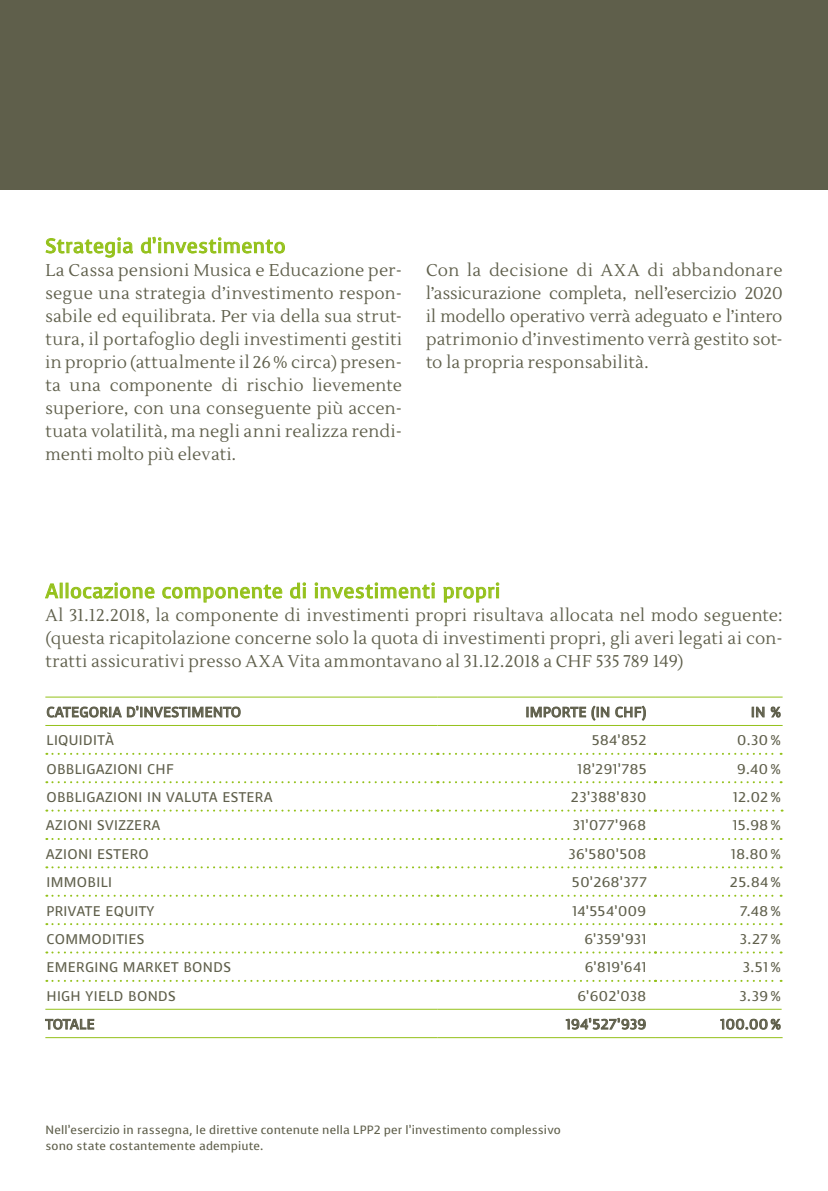
<style>
.page{position:relative;width:828px;height:1191px;background:#fff}
.page>*{position:absolute;margin:0;border:0;box-sizing:border-box;transform-origin:0 0}
.t1{font:20px "Voces";letter-spacing:.025em;color:#94c11a}
.t2{font:17px/23px "Lustria";letter-spacing:.015em;color:#5f5f4b;text-align:justify}
.t3{font:14px "Voces";letter-spacing:.025em;color:#5f5f4b}
.t4{font:12px/16px "Voces";letter-spacing:.015em;color:#5f5f4b}
</style>
<div class="page">
<div style="left:0;top:0;width:828px;height:189px;background:#5f5f4b"></div>
<svg style="left:45px;top:237px;width:88px;height:21px"></svg>
<svg style="left:141px;top:236px;width:144px;height:18px"></svg>
<hr style="left:45px;top:696px;width:392px;height:1px;background:#94c11a">
<hr style="left:437px;top:696px;width:218px;height:1px;background:#94c11a">
<hr style="left:655px;top:696px;width:127px;height:1px;background:#94c11a">
<hr style="left:437px;top:1037px;width:218px;height:1px;background:#94c11a">
<hr style="left:45px;top:1037px;width:392px;height:1px;background:#94c11a">
<hr style="left:655px;top:1037px;width:127px;height:1px;background:#94c11a">
<svg style="left:45px;top:697px;width:738px;height:333px"></svg>
<svg style="left:45px;top:582px;width:110px;height:17px"></svg>
<svg style="left:162px;top:584px;width:120px;height:18px"></svg>
<svg style="left:290px;top:582px;width:16px;height:17px"></svg>
<svg style="left:314px;top:582px;width:121px;height:17px"></svg>
<svg style="left:443px;top:582px;width:56px;height:20px"></svg>
<p class="t1" style="left:45px;top:232px;width:242px">Strategia d’investimento</p>
<p class="t2" style="left:45px;top:259px;width:358px">La Cassa pensioni Musica e Educazione per&shy;segue una strategia d’investimento respon&shy;sabile ed equilibrata. Per via della sua strut&shy;tura, il portafoglio degli investimenti gestiti in proprio (attualmente il 26% circa) presen&shy;ta una componente di rischio lievemente superiore, con una conseguente più accen&shy;tuata volatilità, ma negli anni realizza rendi&shy;menti molto più elevati.</p>
<p class="t2" style="left:426px;top:259px;width:358px">Con la decisione di AXA di abbandonare l’assicurazione completa, nell’esercizio 2020 il modello operativo verrà adeguato e l’intero patrimonio d’investimento verrà gestito sot&shy;to la propria responsabilità.</p>
<p class="t1" style="left:45px;top:577px;width:456px">Allocazione componente di investimenti propri</p>
<p class="t2" style="left:45px;top:604px;width:739px">Al 31.12.2018, la componente di investimenti propri risultava allocata nel modo seguente: (questa ricapitolazione concerne solo la quota di investimenti propri, gli averi legati ai con&shy;tratti assicurativi presso AXA Vita ammontavano al 31.12.2018 a CHF 535 789 149)</p>
<p class="t3" style="left:46px;top:703px;width:196px">CATEGORIA D’INVESTIMENTO</p>
<p class="t3" style="left:525px;top:703px;width:122px">IMPORTE (IN CHF)</p>
<p class="t3" style="left:751px;top:703px;width:32px">IN %</p>
<p class="t3" style="left:47px;top:731px;width:69px">LIQUIDITÀ</p>
<p class="t3" style="left:592px;top:731px;width:56px">584’852</p>
<p class="t3" style="left:737px;top:731px;width:46px">0.30%</p>
<p class="t3" style="left:46px;top:759px;width:129px">OBBLIGAZIONI CHF</p>
<p class="t3" style="left:577px;top:759px;width:71px">18’291’785</p>
<p class="t3" style="left:737px;top:759px;width:46px">9.40%</p>
<p class="t3" style="left:46px;top:788px;width:228px">OBBLIGAZIONI IN VALUTA ESTERA</p>
<p class="t3" style="left:571px;top:788px;width:77px">23’388’830</p>
<p class="t3" style="left:733px;top:788px;width:50px">12.02%</p>
<p class="t3" style="left:46px;top:816px;width:116px">AZIONI SVIZZERA</p>
<p class="t3" style="left:572px;top:816px;width:75px">31’077’968</p>
<p class="t3" style="left:733px;top:816px;width:50px">15.98%</p>
<p class="t3" style="left:46px;top:844px;width:104px">AZIONI ESTERO</p>
<p class="t3" style="left:568px;top:844px;width:79px">36’580’508</p>
<p class="t3" style="left:731px;top:844px;width:52px">18.80%</p>
<p class="t3" style="left:46px;top:873px;width:67px">IMMOBILI</p>
<p class="t3" style="left:572px;top:873px;width:76px">50’268’377</p>
<p class="t3" style="left:730px;top:873px;width:53px">25.84%</p>
<p class="t3" style="left:46px;top:901px;width:109px">PRIVATE EQUITY</p>
<p class="t3" style="left:572px;top:901px;width:75px">14’554’009</p>
<p class="t3" style="left:740px;top:901px;width:43px">7.48%</p>
<p class="t3" style="left:46px;top:929px;width:100px">COMMODITIES</p>
<p class="t3" style="left:584px;top:929px;width:64px">6’359’931</p>
<p class="t3" style="left:740px;top:929px;width:43px">3.27%</p>
<p class="t3" style="left:46px;top:958px;width:186px">EMERGING MARKET BONDS</p>
<p class="t3" style="left:585px;top:958px;width:63px">6’819’641</p>
<p class="t3" style="left:743px;top:958px;width:40px">3.51%</p>
<p class="t3" style="left:46px;top:986px;width:131px">HIGH YIELD BONDS</p>
<p class="t3" style="left:577px;top:986px;width:70px">6’602’038</p>
<p class="t3" style="left:739px;top:986px;width:43px">3.39%</p>
<p class="t3" style="left:45px;top:1015px;width:51px">TOTALE</p>
<p class="t3" style="left:566px;top:1015px;width:82px">194’527’939</p>
<p class="t3" style="left:720px;top:1015px;width:62px">100.00%</p>
<p class="t4" style="left:45px;top:1122px;width:517px">Nell’esercizio in rassegna, le direttive contenute nella LPP2 per l’investimento complessivo sono state costantemente adempiute.</p>
</div>
